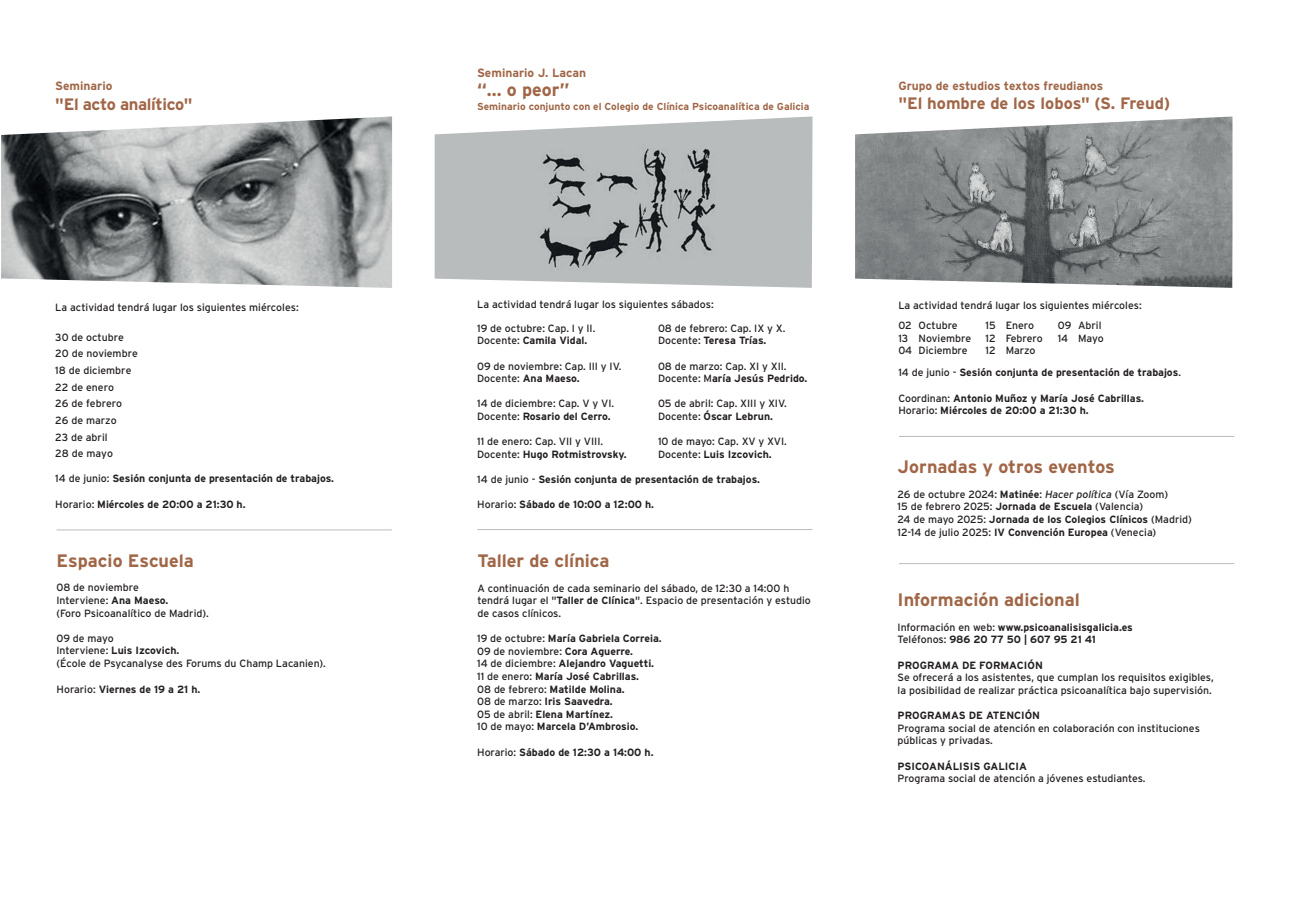
<style>
.page{position:relative;width:1289px;height:919px;background:#fff}
.page>*{position:absolute;margin:0;border:0;box-sizing:border-box;transform-origin:0 0}
.t1{font:700 18px "Interstate";color:#a06647}
.t2{font:700 16.5px "Interstate";letter-spacing:-.015em;color:#a06647}
.t3{font:700 12px "Interstate";color:#a06647}
.t4{font:10.5px/12.6px "Interstate";color:#231f20}
.t5{font:700 10.5px/12.6px "Interstate";color:#231f20}
.t6{font:700 10.2px "Interstate";color:#a06647}
.s1{font-weight:400}
.s2{font-weight:700}
.s3{font-style:italic}
</style>
<div class="page">
<img style="left:434px;top:116px;width:378px;height:172px">
<hr style="left:56px;top:529px;width:336px;height:1px;background:#bcbdc0">
<hr style="left:477px;top:529px;width:335px;height:1px;background:#bcbdc0">
<hr style="left:899px;top:436px;width:335px;height:1px;background:#bcbdc0">
<hr style="left:899px;top:563px;width:335px;height:1px;background:#bcbdc0">
<img style="left:1px;top:116px;width:391px;height:172px">
<img style="left:855px;top:116px;width:377px;height:172px">
<p class="t3" style="left:55px;top:79px;width:59px">Seminario</p>
<h2 class="t2" style="left:55px;top:95px;width:139px">"El acto analítico"</h2>
<p class="t4" style="left:55px;top:301px;width:245px">La actividad tendrá lugar los siguientes miércoles:</p>
<p class="t4" style="left:55px;top:328px;width:84px;line-height:16.6px">30 de octubre<br>20 de noviembre<br>18 de diciembre<br>22 de enero<br>26 de febrero<br>26 de marzo<br>23 de abril<br>28 de mayo</p>
<p class="t5" style="left:55px;top:472px;width:280px"><span class="s1">14 de junio:</span> Sesión conjunta de presentación de trabajos.</p>
<p class="t5" style="left:55px;top:497px;width:192px"><span class="s1">Horario:</span> Miércoles de 20:00 a 21:30 h.</p>
<p class="t3" style="left:477px;top:66px;width:110px">Seminario J. Lacan</p>
<h1 class="t1" style="left:477px;top:80px;width:94px">“... o peor”</h1>
<p class="t6" style="left:477px;top:100px;width:334px">Seminario conjunto con el Colegio de Clínica Psicoanalítica de Galicia</p>
<p class="t4" style="left:477px;top:298px;width:238px">La actividad tendrá lugar los siguientes sábados:</p>
<p class="t4" style="left:477px;top:322px;width:120px">19 de octubre: Cap. I y II.<br>Docente: <span class="s2">Camila Vidal.</span></p>
<p class="t4" style="left:477px;top:359px;width:146px">09 de noviembre: Cap. III y IV.<br>Docente: <span class="s2">Ana Maeso.</span></p>
<p class="t4" style="left:477px;top:397px;width:138px">14 de diciembre: Cap. V y VI.<br>Docente: <span class="s2">Rosario del Cerro.</span></p>
<p class="t4" style="left:477px;top:435px;width:151px">11 de enero: Cap. VII y VIII.<br>Docente: <span class="s2">Hugo Rotmistrovsky.</span></p>
<p class="t4" style="left:658px;top:322px;width:129px">08 de febrero: Cap. IX y X.<br>Docente: <span class="s2">Teresa Trías.</span></p>
<p class="t4" style="left:658px;top:359px;width:151px">08 de marzo: Cap. XI y XII.<br>Docente: M<span class="s2">aría Jesús Pedrido.</span></p>
<p class="t4" style="left:658px;top:397px;width:130px">05 de abril: Cap. XIII y XIV.<br>Docente: <span class="s2">Óscar Lebrun.</span></p>
<p class="t4" style="left:658px;top:435px;width:130px">10 de mayo: Cap. XV y XVI.<br>Docente: <span class="s2">Luis Izcovich.</span></p>
<p class="t5" style="left:477px;top:472px;width:284px"><span class="s1">14 de junio -</span> Sesión conjunta de presentación de trabajos.</p>
<p class="t5" style="left:477px;top:498px;width:178px"><span class="s1">Horario:</span> Sábado de 10:00 a 12:00 h.</p>
<h1 class="t1" style="left:477px;top:550px;width:134px">Taller de clínica</h1>
<p class="t4" style="left:477px;top:581px;width:335px">A continuación de cada seminario del sábado, de 12:30 a 14:00 h tendrá lugar el "<span class="s2">Taller de Clínica</span>". Espacio de presentación y estudio de casos clínicos.</p>
<h1 class="t1" style="left:57px;top:550px;width:139px">Espacio Escuela</h1>
<p class="t4" style="left:56px;top:581px;width:154px">08 de noviembre<br>Interviene: <span class="s2">Ana Maeso.<br></span>(Foro Psicoanalítico de Madrid).</p>
<p class="t4" style="left:56px;top:631px;width:271px">09 de mayo<br>Interviene: <span class="s2">Luis Izcovich.<br></span>(École de Psycanalyse des Forums du Champ Lacanien).</p>
<p class="t5" style="left:477px;top:632px;width:186px"><span class="s1">19 de octubre:</span> María Gabriela Correia.<br><span class="s1">09 de noviembre:</span> Cora Aguerre.<br><span class="s1">14 de diciembre:</span> Alejandro Vaguetti.<br><span class="s1">11 de enero:</span> María José Cabrillas.<br><span class="s1">08 de febrero:</span> Matilde Molina.<br><span class="s1">08 de marzo:</span> Iris Saavedra.<br><span class="s1">05 de abril:</span> Elena Martínez.<br><span class="s1">10 de mayo:</span> Marcela D’Ambrosio.</p>
<p class="t5" style="left:477px;top:745px;width:178px"><span class="s1">Horario:</span> Sábado de 12:30 a 14:00 h.</p>
<p class="t5" style="left:57px;top:683px;width:145px"><span class="s1">Horario:</span> Viernes de 19 a 21 h.</p>
<p class="t3" style="left:898px;top:79px;width:206px">Grupo de estudios textos freudianos</p>
<h2 class="t2" style="left:898px;top:94px;width:273px">"El hombre de los lobos" (S. Freud)</h2>
<p class="t4" style="left:898px;top:296px;width:245px;line-height:19.8px">La actividad tendrá lugar los siguientes miércoles:<br>02</p>
<p class="t4" style="left:898px;top:332px;width:15px">13<br>04</p>
<p class="t4" style="left:918px;top:319px;width:54px">Octubre<br>Noviembre<br>Diciembre</p>
<p class="t4" style="left:1057px;top:319px;width:15px">09<br>14</p>
<p class="t4" style="left:1077px;top:319px;width:27px">Abril<br>Mayo</p>
<p class="t4" style="left:985px;top:319px;width:12px;text-align:justify">15<br>12<br>12</p>
<p class="t4" style="left:1005px;top:319px;width:38px">Enero<br>Febrero<br>Marzo</p>
<p class="t5" style="left:898px;top:366px;width:284px"><span class="s1">14 de junio -</span> Sesión conjunta de presentación de trabajos<span class="s1">.</span></p>
<p class="t5" style="left:898px;top:391px;width:247px"><span class="s1">Coordinan:</span> Antonio Muñoz y María José Cabrillas.<br><span class="s1">Horario:</span> Miércoles de 20:00 a 21:30 h.</p>
<h1 class="t1" style="left:897px;top:456px;width:219px">Jornadas y otros eventos</h1>
<p class="t4" style="left:897px;top:487px;width:296px">26 de octubre 2024: <span class="s2">Matinée</span>: <span class="s3">Hacer política</span> (Vía Zoom)<br>15 de febrero 2025: <span class="s2">Jornada de Escuela</span> (Valencia)<br>24 de mayo 2025: <span class="s2">Jornada de los Colegios Clínicos</span> (Madrid)<br>12-14 de julio 2025: <span class="s2">IV Convención Europea</span> (Venecia)</p>
<h1 class="t1" style="left:897px;top:589px;width:184px">Información adicional</h1>
<p class="t5" style="left:897px;top:620px;width:237px"><span class="s1">Información en web:</span> www.psicoanalisisgalicia.es<br><span class="s1">Teléfonos:</span> 986 20 77 50 | 607 95 21 41</p>
<p class="t5" style="left:897px;top:658px;width:147px">PROGRAMA DE FORMACIÓN</p>
<p class="t4" style="left:897px;top:671px;width:317px">Se ofrecerá a los asistentes, que cumplan los requisitos exigibles, la posibilidad de realizar práctica psicoanalítica bajo supervisión.</p>
<p class="t5" style="left:897px;top:709px;width:144px">PROGRAMAS DE ATENCIÓN</p>
<p class="t4" style="left:897px;top:721px;width:304px">Programa social de atención en colaboración con instituciones públicas y privadas.</p>
<p class="t5" style="left:897px;top:759px;width:131px">PSICOANÁLISIS GALICIA</p>
<p class="t4" style="left:897px;top:772px;width:249px">Programa social de atención a jóvenes estudiantes.</p>
</div>
